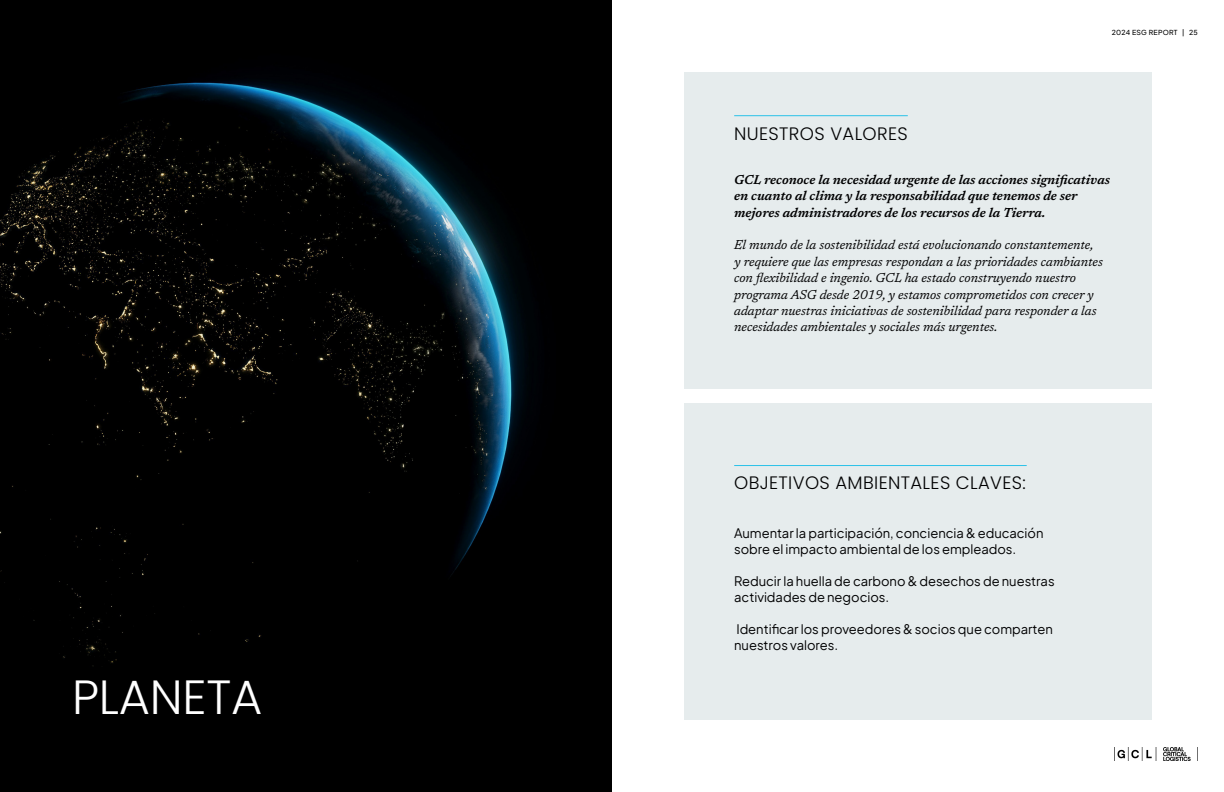
<style>
.page{position:relative;width:1224px;height:792px;background:#fff}
.page>*{position:absolute;margin:0;border:0;box-sizing:border-box;transform-origin:0 0}
.t1{font:300 48px "Poppins";letter-spacing:-.005em;color:#fff}
.t2{font:300 18px "Poppins";letter-spacing:.02em;color:#000001}
.t3{font:italic 13px/16.4px "Newsreader";color:#000001}
.t4{font:13px/16px "Plus Jakarta Sans";color:#000001}
.t5{font:italic 600 13px/16.4px "Newsreader";color:#000001}
.t6{font:500 7px "Plus Jakarta Sans";letter-spacing:.035em;color:#000001}
</style>
<div class="page">
<img style="left:1114px;top:747px;width:84px;height:14px">
<img style="left:0;top:0;width:612px;height:792px">
<div style="left:684px;top:72px;width:468px;height:317px;background:#e6eced"></div>
<div style="left:684px;top:403px;width:468px;height:317px;background:#e6eced"></div>
<hr style="left:734px;top:115px;width:174px;height:1px;background:#2ac1e8">
<hr style="left:734px;top:465px;width:293px;height:1px;background:#2ac1e8">
<p class="t1" style="left:72px;top:670px;width:192px">PLANETA</p>
<p class="t2" style="left:734px;top:123px;width:175px">NUESTROS VALORES</p>
<p class="t6" style="left:1112px;top:26px;width:87px">2024 ESG REPORT | 25</p>
<p class="t5" style="left:734px;top:171px;width:378px">GCL reconoce la necesidad urgente de las acciones significativas en cuanto al clima y la responsabilidad que tenemos de ser mejores administradores de los recursos de la Tierra.</p>
<p class="t3" style="left:734px;top:236px;width:370px">El mundo de la sostenibilidad está evolucionando constantemente, y requiere que las empresas respondan a las prioridades cambiantes con flexibilidad e ingenio. GCL ha estado construyendo nuestro programa ASG desde 2019, y estamos comprometidos con crecer y adaptar nuestras iniciativas de sostenibilidad para responder a las necesidades ambientales y sociales más urgentes.</p>
<p class="t2" style="left:734px;top:473px;width:293px">OBJETIVOS AMBIENTALES CLAVES:</p>
<p class="t4" style="left:734px;top:524px;width:311px">Aumentar la participación, conciencia &amp; educación sobre el impacto ambiental de los empleados.</p>
<p class="t4" style="left:734px;top:572px;width:322px">Reducir la huella de carbono &amp; desechos de nuestras actividades de negocios.</p>
<p class="t4" style="left:734px;top:620px;width:320px">Identificar los proveedores &amp; socios que comparten nuestros valores.</p>
</div>
